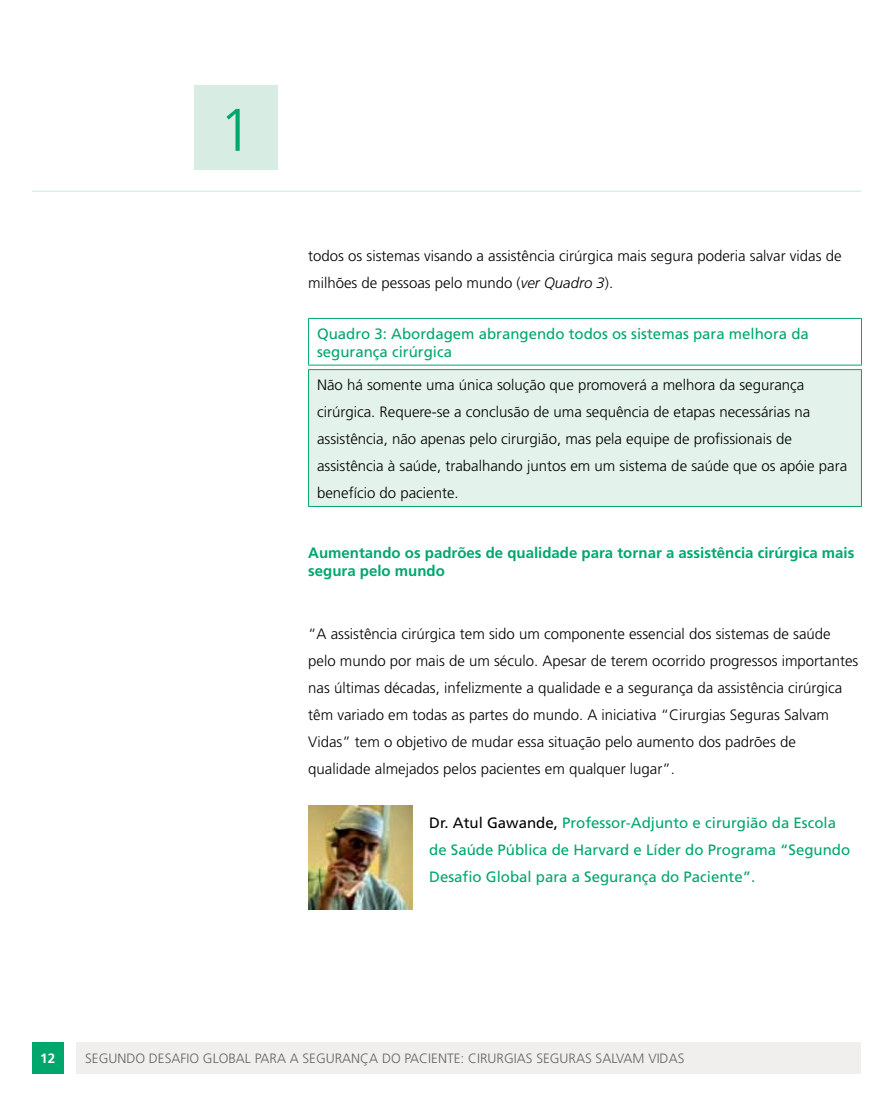
<style>
.page{position:relative;width:893px;height:1106px;background:#fff}
.page>*{position:absolute;margin:0;border:0;box-sizing:border-box;transform-origin:0 0}
.t1{font:300 60px "Frutiger";color:#00a76d}
.t2{font:300 15px/27px "Frutiger";color:#000}
.t3{font:15px/27px "Frutiger";color:#00a76d}
.t4{font:700 15px/18px "Frutiger";color:#00a76d}
.t5{font:300 13.5px "Frutiger";color:#636466}
.t6{font:700 13.5px "Frutiger";color:#fff}
.s1{font-style:italic}
.s2{color:#000}
</style>
<div class="page">
<div style="left:194px;top:85px;width:84px;height:84px;background:#d7ede3"></div>
<div style="left:77px;top:1041px;width:784px;height:32px;background:#f0efed"></div>
<div style="left:32px;top:1041px;width:32px;height:32px;background:#00a76d"></div>
<hr style="left:32px;top:191px;width:829px;height:1px;background:#cbe8db">
<svg style="left:309px;top:319px;width:552px;height:46px"></svg>
<div style="left:309px;top:369px;width:552px;height:137px;background:#e3f2eb"></div>
<hr style="left:308px;top:318px;width:554px;height:1px;background:#00a76d">
<hr style="left:308px;top:319px;width:1px;height:46px;background:#00a76d">
<hr style="left:861px;top:319px;width:1px;height:46px;background:#00a76d">
<hr style="left:308px;top:365px;width:554px;height:1px;background:#00a76d">
<hr style="left:308px;top:369px;width:554px;height:1px;background:#00a76d">
<hr style="left:308px;top:370px;width:1px;height:136px;background:#00a76d">
<hr style="left:861px;top:370px;width:1px;height:136px;background:#00a76d">
<hr style="left:308px;top:506px;width:554px;height:1px;background:#00a76d">
<img style="left:308px;top:805px;width:104px;height:104px">
<h1 class="t1" style="left:219px;top:96px;width:35px">1</h1>
<p class="t2" style="left:308px;top:242px;width:535px">todos os sistemas visando a assistência cirúrgica mais segura poderia salvar vidas de milhões de pessoas pelo mundo (<span class="s1">ver Quadro 3</span>).</p>
<p class="t3" style="left:317px;top:324px;width:493px;line-height:18px">Quadro 3: Abordagem abrangendo todos os sistemas para melhora da segurança cirúrgica</p>
<p class="t2" style="left:317px;top:371px;width:532px">Não há somente uma única solução que promoverá a melhora da segurança cirúrgica. Requere-se a conclusão de uma sequência de etapas necessárias na assistência, não apenas pelo cirurgião, mas pela equipe de profissionais de assistência à saúde, trabalhando juntos em um sistema de saúde que os apóie para benefício do paciente.</p>
<p class="t4" style="left:308px;top:544px;width:548px">Aumentando os padrões de qualidade para tornar a assistência cirúrgica mais segura pelo mundo</p>
<p class="t2" style="left:308px;top:620px;width:552px">“A assistência cirúrgica tem sido um componente essencial dos sistemas de saúde pelo mundo por mais de um século. Apesar de terem ocorrido progressos importantes nas últimas décadas, infelizmente a qualidade e a segurança da assistência cirúrgica têm variado em todas as partes do mundo. A iniciativa “Cirurgias Seguras Salvam Vidas” tem o objetivo de mudar essa situação pelo aumento dos padrões de qualidade almejados pelos pacientes em qualquer lugar”.</p>
<p class="t3" style="left:429px;top:809px;width:422px"><span class="s2">Dr. Atul Gawande,</span> Professor-Adjunto e cirurgião da Escola de Saúde Pública de Harvard e Líder do Programa “Segundo<br>Desafio Global para a Segurança do Paciente”.</p>
<p class="t6" style="left:40px;top:1050px;width:17px">12</p>
<p class="t5" style="left:85px;top:1050px;width:601px">SEGUNDO DESAFIO GLOBAL PARA A SEGURANÇA DO PACIENTE: CIRURGIAS SEGURAS SALVAM VIDAS</p>
</div>
